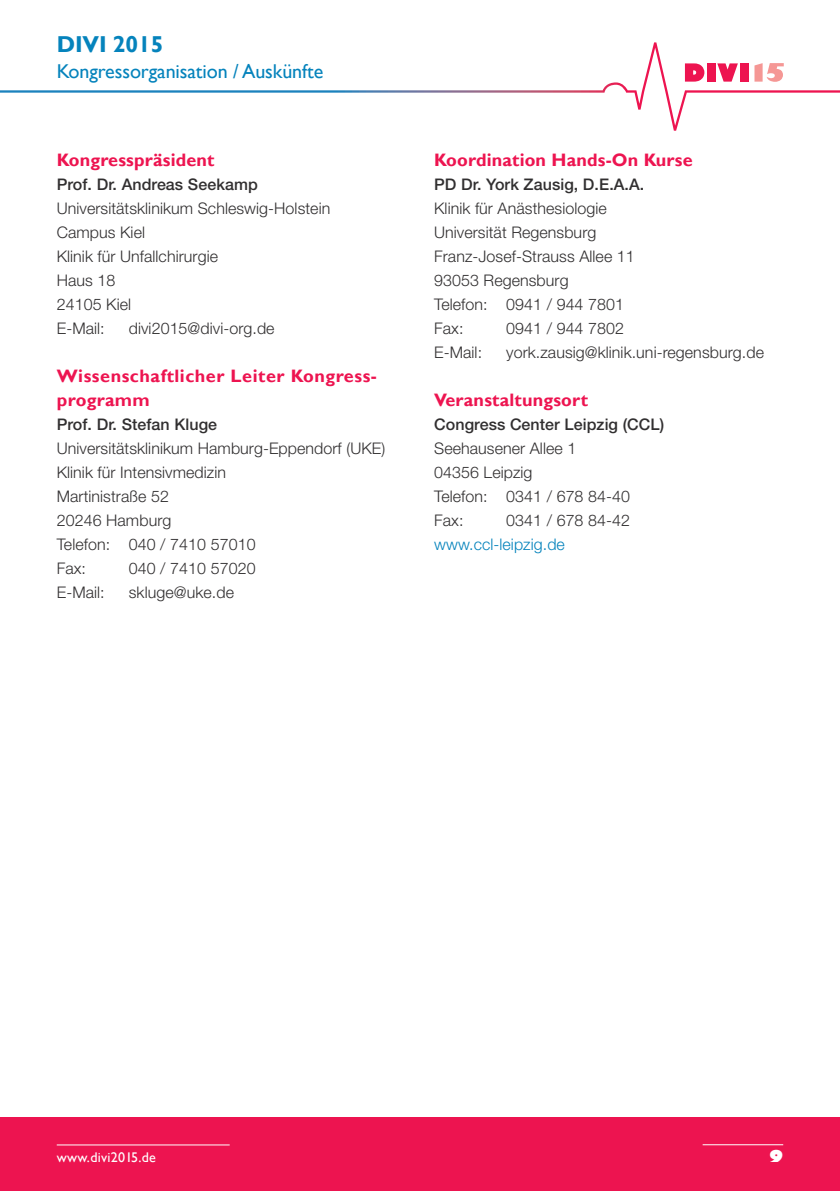
<style>
.page{position:relative;width:840px;height:1191px;background:#fff}
.page>*{position:absolute;margin:0;border:0;box-sizing:border-box;transform-origin:0 0}
.t1{font:700 23px "Gill Sans";letter-spacing:-.005em;color:#0583bc}
.t2{font:20px "Gill Sans";letter-spacing:-.005em;color:#0583bc}
.t3{font:700 18px "Gill Sans";letter-spacing:.01em;color:#ed1450}
.t4{font:700 18px/24px "Gill Sans";letter-spacing:.03em;color:#ed1450}
.t5{font:300 16px/24px "Helvetica Neue LT";letter-spacing:.005em;color:#312f30}
.t6{font:500 16px "Helvetica Neue LT";letter-spacing:.005em;color:#312f30}
.t7{font:300 16px "Helvetica Neue LT";letter-spacing:.005em;color:#0583bc}
.t8{font:800 16px "Gill Sans";color:#fff}
.t9{font:14px "Gill Sans";letter-spacing:.02em;color:#fff}
</style>
<div class="page">
<svg style="left:0;top:42px;width:839px;height:89px"></svg>
<div style="left:0;top:1117px;width:839px;height:74px;background:#ed1450"></div>
<hr style="left:702px;top:1144px;width:80px;height:1px;background:#fff">
<hr style="left:57px;top:1144px;width:172px;height:1px;background:#fff">
<h1 class="t1" style="left:57px;top:31px;width:108px">DIVI 2015</h1>
<p class="t2" style="left:57px;top:60px;width:268px">Kongressorganisation / Auskünfte</p>
<p class="t3" style="left:57px;top:149px;width:159px">Kongresspräsident</p>
<p class="t6" style="left:57px;top:175px;width:202px">Prof. Dr. Andreas Seekamp</p>
<p class="t5" style="left:57px;top:196px;width:275px">Universitätsklinikum Schleswig-Holstein<br>Campus Kiel<br>Klinik für Unfallchirurgie<br>Haus 18<br>24105 Kiel<br>E-Mail:</p>
<p class="t5" style="left:129px;top:316px;width:147px">divi2015@divi-org.de</p>
<p class="t4" style="left:57px;top:364px;width:321px">Wissenschaftlicher Leiter Kongress&shy;programm</p>
<p class="t6" style="left:57px;top:415px;width:162px">Prof. Dr. Stefan Kluge</p>
<p class="t5" style="left:57px;top:436px;width:330px">Universitätsklinikum Hamburg-Eppendorf (UKE)<br>Klinik für Intensivmedizin<br>Martinistraße 52<br>20246 Hamburg<br>Telefon: 040 / 7410 57010<br>Fax:</p>
<p class="t5" style="left:129px;top:556px;width:128px">040 / 7410 57020</p>
<p class="t5" style="left:57px;top:580px;width:49px">E-Mail:</p>
<p class="t5" style="left:129px;top:580px;width:107px">skluge@uke.de</p>
<p class="t3" style="left:434px;top:149px;width:260px">Koordination Hands-On Kurse</p>
<p class="t6" style="left:434px;top:175px;width:211px">PD Dr. York Zausig, D.E.A.A.</p>
<p class="t5" style="left:434px;top:196px;width:202px">Klinik für Anästhesiologie<br>Universität Regensburg<br>Franz-Josef-Strauss Allee 11<br>93053 Regensburg<br>Telefon: 0941 / 944 7801<br>Fax:</p>
<p class="t5" style="left:506px;top:316px;width:119px">0941 / 944 7802</p>
<p class="t5" style="left:434px;top:340px;width:49px">E-Mail:</p>
<p class="t5" style="left:506px;top:340px;width:259px">york.zausig@klinik.uni-regensburg.de</p>
<p class="t3" style="left:434px;top:389px;width:155px">Veranstaltungsort</p>
<p class="t6" style="left:434px;top:415px;width:231px">Congress Center Leipzig (CCL)</p>
<p class="t5" style="left:434px;top:436px;width:197px">Seehausener Allee 1<br>04356 Leipzig<br>Telefon: 0341 / 678 84-40<br>Fax:</p>
<p class="t5" style="left:506px;top:508px;width:125px">0341 / 678 84-42</p>
<p class="t7" style="left:434px;top:534px;width:132px">www.ccl-leipzig.de</p>
<p class="t9" style="left:57px;top:1149px;width:100px">www.divi2015.de</p>
<p class="t8" style="left:769px;top:1146px;width:15px">9</p>
</div>
